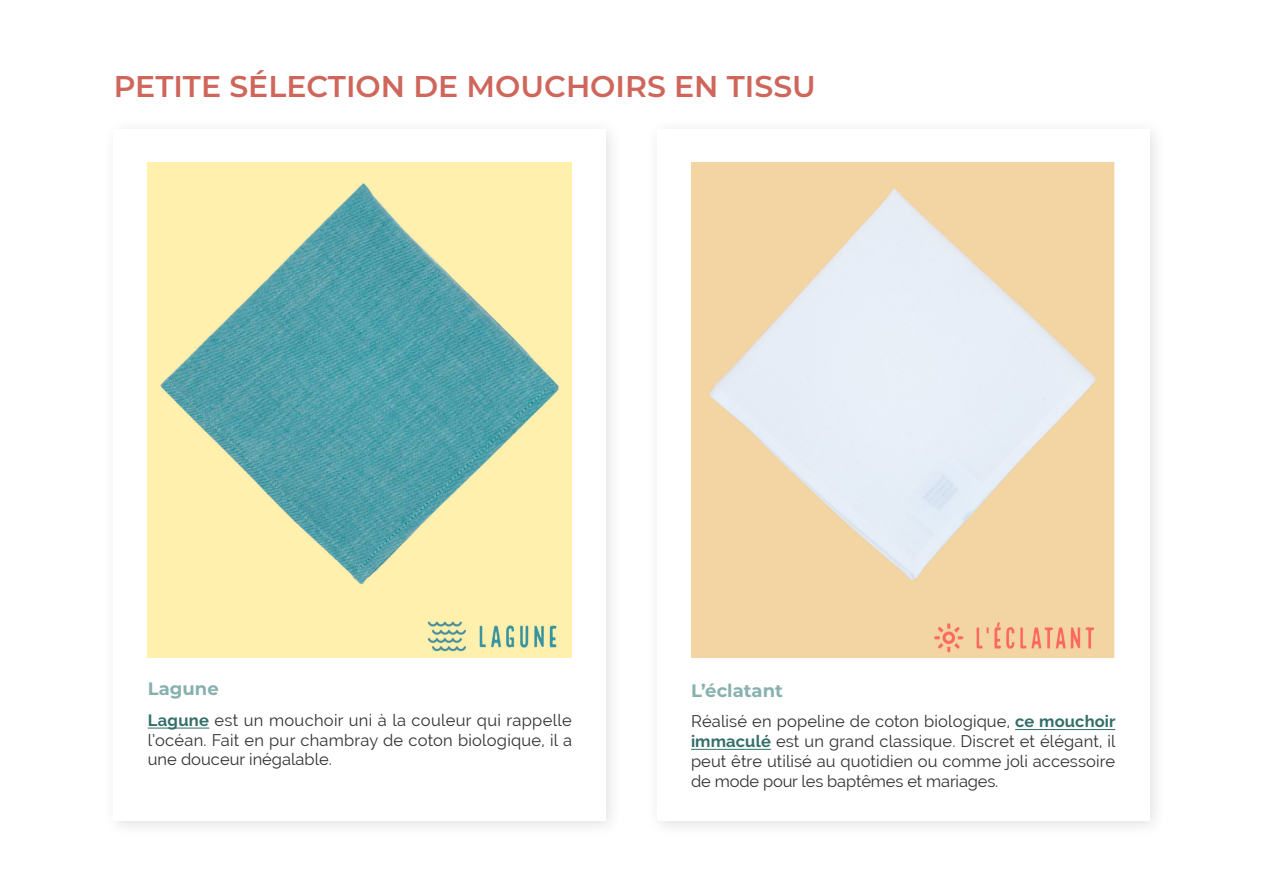
<style>
.page{position:relative;width:1263px;height:893px;background:#fff}
.page>*{position:absolute;margin:0;border:0;box-sizing:border-box;transform-origin:0 0}
.Pages_-_Titre_1{font:600 30px "Montserrat";color:#cf665b}
.Pages_-_Titre_2{font:700 18px "Montserrat";color:#87b1af}
.Pages_-_Paragraphe{font:16.5px/19.8px "Raleway";color:#333;text-align:justify}
.s1{font-weight:700;color:#336e6a}
</style>
<div class="page">
<div style="left:646px;top:118px;width:520px;height:720px;background:#000;opacity:.12"></div>
<div style="left:657px;top:129px;width:492px;height:692px;background:#fff"></div>
<hr style="left:1015px;top:729px;width:100px;height:1px;background:#336e6a">
<hr style="left:691px;top:749px;width:80px;height:1px;background:#336e6a">
<img style="left:691px;top:163px;width:424px;height:494px">
<div style="left:102px;top:118px;width:521px;height:720px;background:#000;opacity:.12"></div>
<div style="left:114px;top:129px;width:492px;height:692px;background:#fff"></div>
<hr style="left:148px;top:728px;width:61px;height:1px;background:#336e6a">
<img style="left:148px;top:163px;width:424px;height:494px">
<p class="Pages_-_Titre_1" style="left:114px;top:65px;width:704px">PETITE SÉLECTION DE MOUCHOIRS EN TISSU</p>
<p class="Pages_-_Titre_2" style="left:148px;top:676px;width:73px">Lagune</p>
<p class="Pages_-_Paragraphe" style="left:148px;top:710px;width:426px"><span class="s1">Lagune</span> est un mouchoir uni à la couleur qui rappelle l’océan. Fait en pur chambray de coton biologique, il a une douceur inégalable.</p>
<p class="Pages_-_Titre_2" style="left:691px;top:677px;width:93px">L’éclatant</p>
<p class="Pages_-_Paragraphe" style="left:691px;top:711px;width:426px">Réalisé en popeline de coton biologique, <span class="s1">ce mouchoir immaculé</span> est un grand classique. Discret et élégant, il peut être utilisé au quotidien ou comme joli accessoire de mode pour les baptêmes et mariages.</p>
</div>
